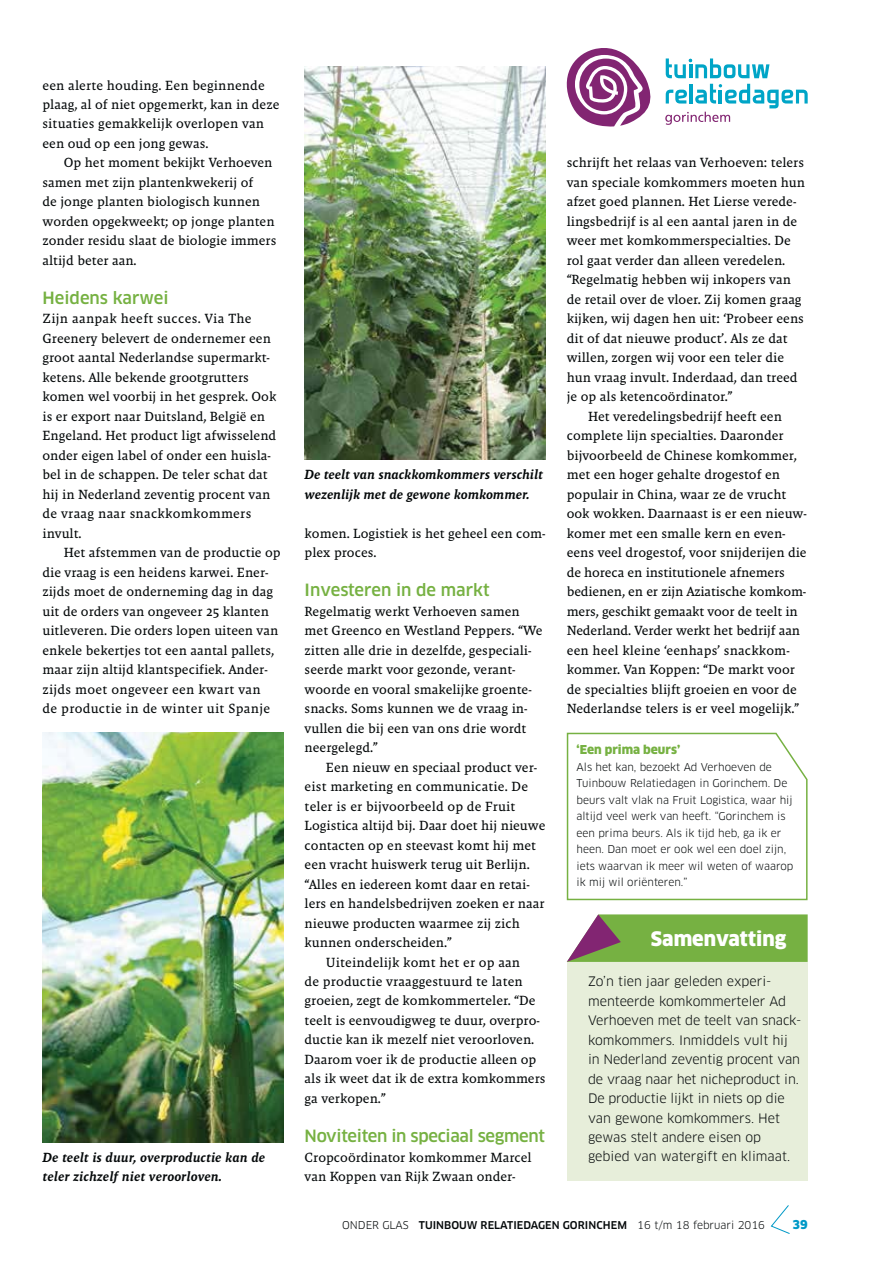
<style>
.page{position:relative;width:893px;height:1263px;background:#fff}
.page>*{position:absolute;margin:0;border:0;box-sizing:border-box;transform-origin:0 0}
.t1{font:900 19.5px "Clan OT";color:#fff}
.t2{font:500 16.5px "Clan OT";letter-spacing:-.015em;color:#76b142}
.t3{font:13.5px/19.5px "Malaga Reg";color:#040809}
.t4{font:italic 13.5px/19.5px "Malaga Med";letter-spacing:-.01em;color:#040809}
.t5{font:12.75px/19.5px "Clan OT";letter-spacing:-.01em;color:#040809}
.t6{font:900 12px "Clan OT";color:#76b142}
.t7{font:900 12px "Clan OT";color:#0099c7}
.t8{font:10.5px/16.5px "Clan OT";color:#040809}
.t9{font:500 10.5px "Clan OT";color:#040809}
.s1{font-weight:400}
</style>
<div class="page">
<svg style="left:771px;top:1205px;width:19px;height:29px"></svg>
<div style="left:567px;top:962px;width:241px;height:219px;background:#e7eeda"></div>
<svg style="left:567px;top:914px;width:241px;height:48px;background:#81ab54"></svg>
<svg style="left:566px;top:732px;width:242px;height:169px"></svg>
<img style="left:43px;top:733px;width:240px;height:409px">
<img style="left:305px;top:67px;width:240px;height:393px">
<svg style="left:567px;top:48px;width:84px;height:79px"></svg>
<svg style="left:666px;top:58px;width:103px;height:20px"></svg>
<svg style="left:665px;top:84px;width:143px;height:41px"></svg>
<p class="t3" style="left:43px;top:76px;width:238px">een alerte houding. Een beginnende plaag, al of niet opgemerkt, kan in deze situaties gemakkelijk overlopen van een oud op een jong gewas.</p>
<p class="t3" style="left:43px;top:154px;width:235px;text-indent:21px">Op het moment bekijkt Verhoeven samen met zijn plantenkwekerij of<br>de jonge planten biologisch kunnen worden opgekweekt; op jonge planten zonder residu slaat de biologie immers altijd beter aan.</p>
<p class="t2" style="left:43px;top:291px;width:128px">Heidens karwei</p>
<p class="t3" style="left:43px;top:310px;width:235px">Zijn aanpak heeft succes. Via The Greenery belevert de ondernemer een groot aantal Nederlandse supermarkt&shy;ketens. Alle bekende grootgrutters komen wel voorbij in het gesprek. Ook is er export naar Duitsland, België en Engeland. Het product ligt afwisselend onder eigen label of onder een huisla&shy;bel in de schappen. De teler schat dat hij in Nederland zeventig procent van de vraag naar snackkomkommers invult.</p>
<p class="t3" style="left:43px;top:544px;width:240px;text-indent:21px">Het afstemmen van de productie op die vraag is een heidens karwei. Ener&shy;zijds moet de onderneming dag in dag uit de orders van ongeveer 25 klanten uitleveren. Die orders lopen uiteen van enkele bekertjes tot een aantal pallets, maar zijn altijd klantspecifiek. Ander&shy;zijds moet ongeveer een kwart van<br>de productie in de winter uit Spanje</p>
<p class="t4" style="left:43px;top:1149px;width:224px">De teelt is duur, overproductie kan de teler zichzelf niet veroorloven.</p>
<p class="t4" style="left:305px;top:466px;width:240px">De teelt van snackkomkommers verschilt wezenlijk met de gewone komkommer.</p>
<p class="t3" style="left:305px;top:525px;width:242px">komen. Logistiek is het geheel een com&shy;plex proces.</p>
<p class="t2" style="left:305px;top:583px;width:187px">Investeren in de markt</p>
<p class="t3" style="left:305px;top:603px;width:239px">Regelmatig werkt Verhoeven samen met Greenco en Westland Peppers. “We zitten alle drie in dezelfde, gespeciali&shy;seerde markt voor gezonde, verant&shy;woorde en vooral smakelijke groente&shy;snacks. Soms kunnen we de vraag in&shy;vullen die bij een van ons drie wordt neergelegd.”</p>
<p class="t3" style="left:326px;top:759px;width:213px">Een nieuw en speciaal product ver-</p>
<p class="t3" style="left:305px;top:778px;width:225px">eist marketing en communicatie. De</p>
<p class="t3" style="left:305px;top:798px;width:212px">teler is er bijvoorbeeld op de Fruit</p>
<p class="t3" style="left:305px;top:817px;width:242px">Logistica altijd bij. Daar doet hij nieuwe</p>
<p class="t3" style="left:305px;top:837px;width:233px">contacten op en steevast komt hij met</p>
<p class="t3" style="left:305px;top:856px;width:227px">een vracht huiswerk terug uit Berlijn.</p>
<p class="t3" style="left:305px;top:876px;width:227px">“Alles en iedereen komt daar en retai-</p>
<p class="t3" style="left:305px;top:895px;width:241px">lers en handelsbedrijven zoeken er naar</p>
<p class="t3" style="left:305px;top:915px;width:217px">nieuwe producten waarmee zij zich</p>
<p class="t3" style="left:305px;top:934px;width:149px">kunnen onderscheiden.”</p>
<p class="t3" style="left:326px;top:953px;width:196px">Uiteindelijk komt het er op aan</p>
<p class="t3" style="left:305px;top:973px;width:220px">de productie vraaggestuurd te laten</p>
<p class="t3" style="left:305px;top:992px;width:232px">groeien, zegt de komkommerteler. “De</p>
<p class="t3" style="left:305px;top:1012px;width:237px">teelt is eenvoudigweg te duur, overpro-</p>
<p class="t3" style="left:305px;top:1031px;width:231px">ductie kan ik mezelf niet veroorloven.</p>
<p class="t3" style="left:305px;top:1051px;width:233px">Daarom voer ik de productie alleen op</p>
<p class="t3" style="left:305px;top:1070px;width:242px">als ik weet dat ik de extra komkommers</p>
<p class="t3" style="left:305px;top:1090px;width:83px">ga verkopen.”</p>
<p class="t2" style="left:305px;top:1129px;width:242px">Noviteiten in speciaal segment</p>
<p class="t3" style="left:305px;top:1149px;width:228px">Cropcoördinator komkommer Marcel van Koppen van Rijk Zwaan onder-</p>
<p class="t3" style="left:567px;top:154px;width:239px">schrijft het relaas van Verhoeven: telers</p>
<p class="t3" style="left:567px;top:174px;width:240px">van speciale komkommers moeten hun</p>
<p class="t3" style="left:567px;top:193px;width:231px">afzet goed plannen. Het Lierse verede-</p>
<p class="t3" style="left:567px;top:213px;width:232px">lingsbedrijf is al een aantal jaren in de</p>
<p class="t3" style="left:567px;top:232px;width:226px">weer met komkommerspecialties. De</p>
<p class="t3" style="left:567px;top:252px;width:220px">rol gaat verder dan alleen veredelen.</p>
<p class="t3" style="left:567px;top:271px;width:226px">“Regelmatig hebben wij inkopers van</p>
<p class="t3" style="left:567px;top:291px;width:236px">de retail over de vloer. Zij komen graag</p>
<p class="t3" style="left:567px;top:310px;width:239px">kijken, wij dagen hen uit: ‘Probeer eens</p>
<p class="t3" style="left:567px;top:330px;width:222px">dit of dat nieuwe product’. Als ze dat</p>
<p class="t3" style="left:567px;top:349px;width:219px">willen, zorgen wij voor een teler die</p>
<p class="t3" style="left:567px;top:369px;width:232px">hun vraag invult. Inderdaad, dan treed</p>
<p class="t3" style="left:567px;top:388px;width:167px">je op als ketencoördinator.”</p>
<p class="t3" style="left:588px;top:408px;width:195px">Het veredelingsbedrijf heeft een</p>
<p class="t3" style="left:567px;top:427px;width:218px">complete lijn specialties. Daaronder</p>
<p class="t3" style="left:567px;top:447px;width:231px">bijvoorbeeld de Chinese komkommer,</p>
<p class="t3" style="left:567px;top:466px;width:215px">met een hoger gehalte drogestof en</p>
<p class="t3" style="left:567px;top:486px;width:221px">populair in China, waar ze de vrucht</p>
<p class="t3" style="left:567px;top:505px;width:242px">ook wokken. Daarnaast is er een nieuw-</p>
<p class="t3" style="left:567px;top:525px;width:220px">komer met een smalle kern en even-</p>
<p class="t3" style="left:567px;top:544px;width:241px">eens veel drogestof, voor snijderijen die</p>
<p class="t3" style="left:567px;top:564px;width:220px">de horeca en institutionele afnemers</p>
<p class="t3" style="left:567px;top:583px;width:241px">bedienen, en er zijn Aziatische komkom-</p>
<p class="t3" style="left:567px;top:603px;width:232px">mers, geschikt gemaakt voor de teelt in</p>
<p class="t3" style="left:567px;top:622px;width:235px">Nederland. Verder werkt het bedrijf aan</p>
<p class="t3" style="left:567px;top:642px;width:224px">een heel kleine ‘eenhaps’ snackkom-</p>
<p class="t3" style="left:567px;top:661px;width:230px">kommer. Van Koppen: “De markt voor</p>
<p class="t3" style="left:567px;top:681px;width:232px">de specialties blijft groeien en voor de</p>
<p class="t3" style="left:567px;top:700px;width:234px">Nederlandse telers is er veel mogelijk.”</p>
<p class="t6" style="left:576px;top:743px;width:105px">‘Een prima beurs’</p>
<p class="t8" style="left:576px;top:759px;width:218px">Als het kan, bezoekt Ad Verhoeven de Tuinbouw Relatiedagen in Gorinchem. De beurs valt vlak na Fruit Logistica, waar hij altijd veel werk van heeft. “Gorinchem is een prima beurs. Als ik tijd heb, ga ik er heen. Dan moet er ook wel een doel zijn, iets waarvan ik meer wil weten of waarop ik mij wil oriënteren.”</p>
<h1 class="t1" style="left:651px;top:928px;width:137px">Samenvatting</h1>
<p class="t5" style="left:588px;top:972px;width:215px">Zo’n tien jaar geleden experi&shy;menteerde komkommerteler Ad<br>Verhoeven met de teelt van snack&shy;komkommers. Inmiddels vult hij in Nederland zeventig procent van de vraag naar het nicheproduct in.<br>De productie lijkt in niets op die van gewone komkommers. Het gewas stelt andere eisen op gebied van watergift en klimaat.</p>
<p class="t9" style="left:342px;top:1220px;width:424px"><span class="s1">ONDER GLAS</span> TUINBOUW RELATIEDAGEN GORINCHEM <span class="s1">16 t/m 18 februari 2016</span></p>
<p class="t7" style="left:792px;top:1217px;width:17px">39</p>
</div>
